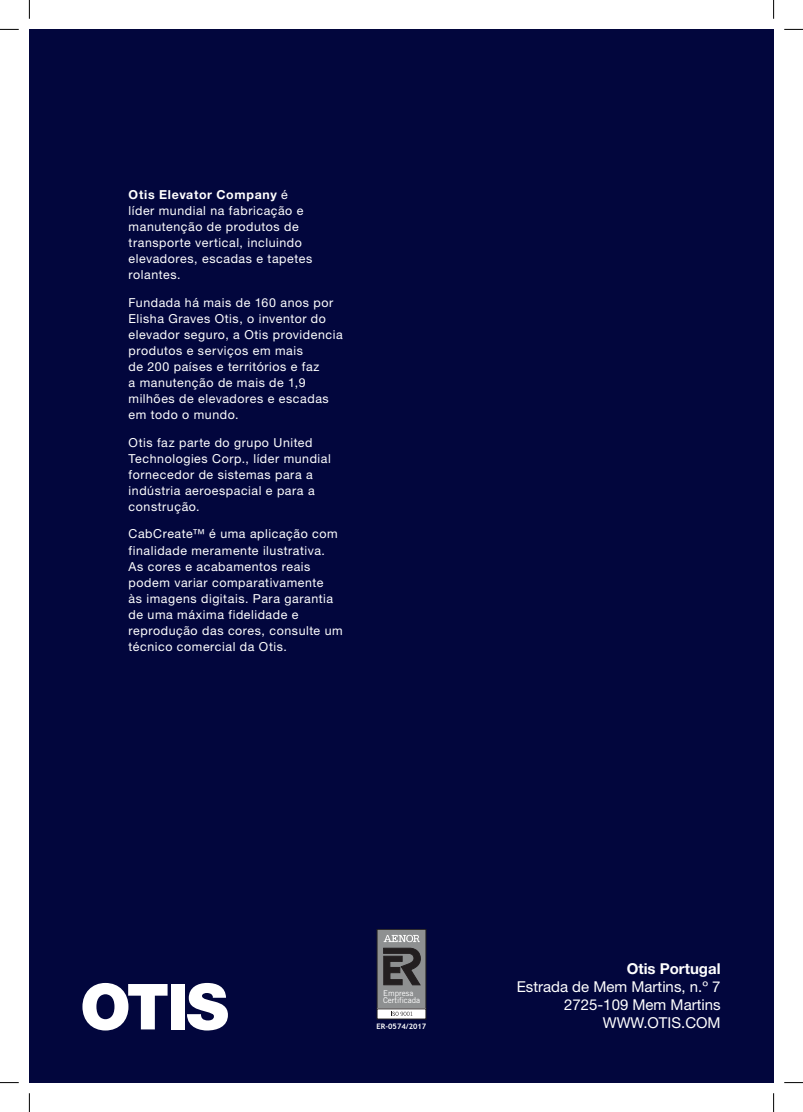
<style>
.page{position:relative;width:803px;height:1112px;background:#fff}
.page>*{position:absolute;margin:0;border:0;box-sizing:border-box;transform-origin:0 0}
.t1{font:15px/18px "Helvetica Neue LT Std";color:#fff;text-align:right}
.t2{font:700 15px "Helvetica Neue LT Std";color:#fff}
.t3{font:12.38px/16.1px "Helvetica Neue LT Std";letter-spacing:.045em;color:#fff}
.t4{font:8px/7.6px "Trade Gothic";letter-spacing:-.01em;color:#fff}
.t5{font:700 7.5px "Trebuchet MS";color:#fff}
.s1{font-weight:700}
</style>
<div class="page">
<div style="left:29px;top:29px;width:744px;height:1053px;background:#02063d"></div>
<svg style="left:82px;top:982px;width:86px;height:48px"></svg>
<div style="left:171px;top:983px;width:14px;height:46px;background:#fff"></div>
<svg style="left:187px;top:982px;width:41px;height:48px"></svg>
<div style="left:377px;top:929px;width:49px;height:79px;background:#8e9091"></div>
<div style="left:377px;top:928px;width:49px;height:80px;border:1px solid #231f20"></div>
<svg style="left:377px;top:1008px;width:49px;height:10px"></svg>
<svg style="left:383px;top:947px;width:38px;height:37px"></svg>
<svg style="left:391px;top:1011px;width:21px;height:4px"></svg>
<svg style="left:384px;top:934px;width:35px;height:7px"></svg>
<svg style="left:0;top:29px;width:19px;height:1px"></svg>
<svg style="left:784px;top:29px;width:19px;height:1px"></svg>
<svg style="left:0;top:1082px;width:19px;height:1px"></svg>
<svg style="left:784px;top:1082px;width:19px;height:1px"></svg>
<svg style="left:29px;top:0;width:1px;height:19px"></svg>
<svg style="left:29px;top:1093px;width:1px;height:18px"></svg>
<svg style="left:773px;top:0;width:1px;height:19px"></svg>
<svg style="left:773px;top:1093px;width:1px;height:18px"></svg>
<p class="t3" style="left:129px;top:186px;width:185px"><span class="s1">Otis Elevator Company</span> é líder mundial na fabricação e manutenção de produtos de transporte vertical, incluindo elevadores, escadas e tapetes rolantes.</p>
<p class="t3" style="left:129px;top:294px;width:216px">Fundada há mais de 160 anos por<br>Elisha Graves Otis, o inventor do elevador seguro, a Otis providencia produtos e serviços em mais<br>de 200 países e territórios e faz<br>a manutenção de mais de 1,9 milhões de elevadores e escadas em todo o mundo.</p>
<p class="t3" style="left:129px;top:434px;width:204px">Otis faz parte do grupo United<br>Technologies Corp., líder mundial fornecedor de sistemas para a indústria aeroespacial e para a construção.</p>
<p class="t3" style="left:129px;top:525px;width:216px">CabCreate™ é uma aplicação com finalidade meramente ilustrativa.<br>As cores e acabamentos reais podem variar comparativamente<br>às imagens digitais. Para garantia de uma máxima fidelidade e reprodução das cores, consulte um técnico comercial da Otis.</p>
<p class="t4" style="left:383px;top:988px;width:38px">Empresa<br>Certificada</p>
<p class="t5" style="left:377px;top:1021px;width:51px">ER-0574/2017</p>
<p class="t2" style="left:627px;top:959px;width:95px">Otis Portugal</p>
<p class="t1" style="left:517px;top:977px;width:205px">Estrada de Mem Martins, n.º 7<br>2725-109 Mem Martins<br>WWW.OTIS.COM</p>
</div>
